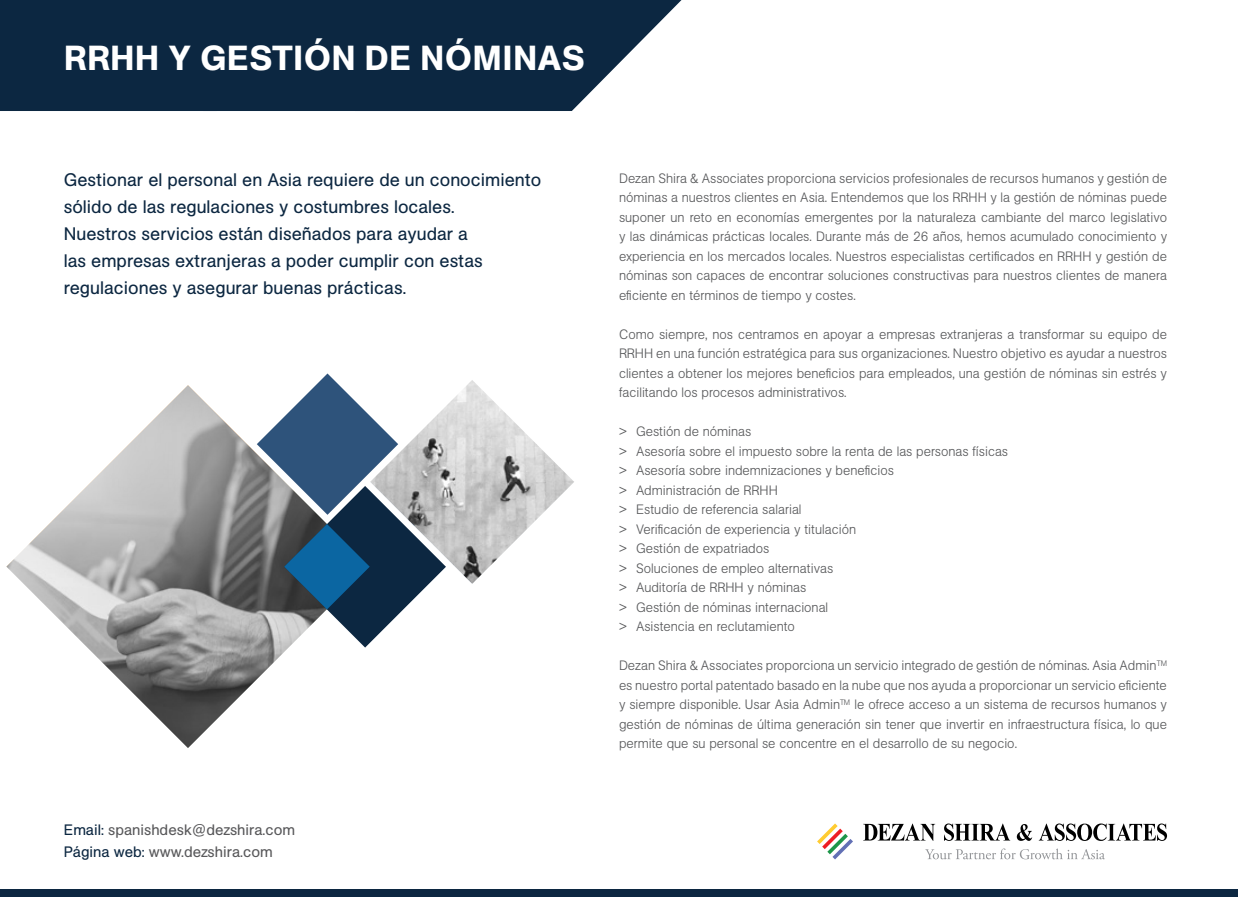
<style>
.page{position:relative;width:1238px;height:897px;background:#fff}
.page>*{position:absolute;margin:0;border:0;box-sizing:border-box;transform-origin:0 0}
.t1{font:500 34.5px "Unlimited Sans";letter-spacing:.025em;color:#fff}
.t2{font:18px/27px "Unlimited Sans";color:#0c2741}
.t3{font:15px/22.5px "Unlimited Sans";color:#59595b}
.t4{font:300 13.5px/19.5px "Unlimited Sans";color:#58595b;text-align:justify}
.s1{color:#0c2741}
</style>
<div class="page">
<svg style="left:6px;top:385px;width:282px;height:363px"></svg>
<svg style="left:0;top:0;width:681px;height:111px;background:#1f374f"></svg>
<svg style="left:257px;top:373px;width:317px;height:275px"></svg>
<svg style="left:863px;top:824px;width:72px;height:17px"></svg>
<svg style="left:944px;top:824px;width:66px;height:17px"></svg>
<svg style="left:1016px;top:824px;width:16px;height:17px"></svg>
<svg style="left:1038px;top:824px;width:129px;height:17px"></svg>
<svg style="left:817px;top:823px;width:36px;height:36px"></svg>
<svg style="left:925px;top:848px;width:180px;height:11px"></svg>
<div style="left:0;top:890px;width:1238px;height:7px;background:#0c2741"></div>
<h1 class="t1" style="left:64px;top:32px;width:522px">RRHH Y GESTIÓN DE NÓMINAS</h1>
<p class="t2" style="left:64px;top:166px;width:479px">Gestionar el personal en Asia requiere de un conocimiento sólido de las regulaciones y costumbres locales.<br>Nuestros servicios están diseñados para ayudar a<br>las empresas extranjeras a poder cumplir con estas regulaciones y asegurar buenas prácticas.</p>
<p class="t3" style="left:64px;top:818px;width:233px"><span class="s1">Email:</span> spanishdesk@dezshira.com<br><span class="s1">Página web:</span> www.dezshira.com</p>
<p class="t4" style="left:619px;top:168px;width:549px">Dezan Shira &amp; Associates proporciona servicios profesionales de recursos humanos y gestión de nóminas a nuestros clientes en Asia. Entendemos que los RRHH y la gestión de nóminas puede suponer un reto en economías emergentes por la naturaleza cambiante del marco legislativo y las dinámicas prácticas locales. Durante más de 26 años, hemos acumulado conocimiento y experiencia en los mercados locales. Nuestros especialistas certificados en RRHH y gestión de nóminas son capaces de encontrar soluciones constructivas para nuestros clientes de manera eficiente en términos de tiempo y costes.</p>
<p class="t4" style="left:619px;top:324px;width:549px">Como siempre, nos centramos en apoyar a empresas extranjeras a transformar su equipo de RRHH en una función estratégica para sus organizaciones. Nuestro objetivo es ayudar a nuestros clientes a obtener los mejores beneficios para empleados, una gestión de nóminas sin estrés y facilitando los procesos administrativos.</p>
<p class="t4" style="left:619px;top:421px;width:390px;text-align:left">&gt; Gestión de nóminas<br>&gt; Asesoría sobre el impuesto sobre la renta de las personas físicas &gt; Asesoría sobre indemnizaciones y beneficios<br>&gt; Administración de RRHH<br>&gt; Estudio de referencia salarial<br>&gt; Verificación de experiencia y titulación<br>&gt; Gestión de expatriados<br>&gt; Soluciones de empleo alternativas<br>&gt; Auditoría de RRHH y nóminas<br>&gt; Gestión de nóminas internacional<br>&gt; Asistencia en reclutamiento</p>
<p class="t4" style="left:619px;top:655px;width:549px">Dezan Shira &amp; Associates proporciona un servicio integrado de gestión de nóminas. Asia Admin<sup>TM </sup>es nuestro portal patentado basado en la nube que nos ayuda a proporcionar un servicio eficiente y siempre disponible. Usar Asia Admin<sup>TM</sup> le ofrece acceso a un sistema de recursos humanos y gestión de nóminas de última generación sin tener que invertir en infraestructura física, lo que permite que su personal se concentre en el desarrollo de su negocio.</p>
</div>
